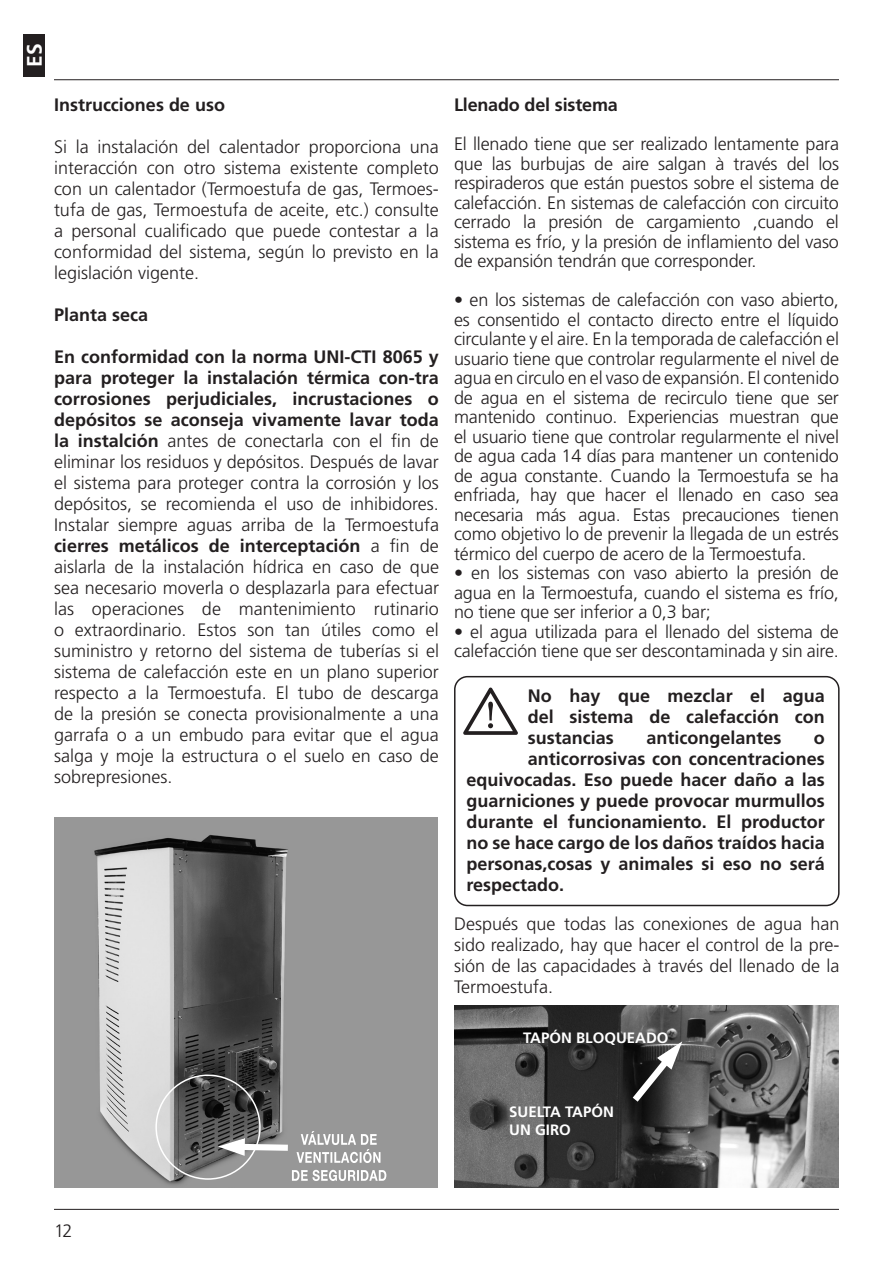
<style>
.page{position:relative;width:893px;height:1263px;background:#fff}
.page>*{position:absolute;margin:0;border:0;box-sizing:border-box;transform-origin:0 0}
.t1{font:700 21px "Frutiger LT Std";color:#fff}
.t2{font:300 18px/21px "Frutiger LT Std";letter-spacing:-.01em;color:#231f20;text-align:justify}
.t3{font:700 18px/21px "Frutiger LT Std";color:#231f20;text-align:justify}
.t4{font:700 15px "Frutiger LT Std";color:#fff}
.s1{font-weight:700}
</style>
<div class="page">
<hr style="left:54px;top:1209px;width:785px;height:1px;background:#231f20">
<hr style="left:54px;top:79px;width:785px;height:1px;background:#231f20">
<div style="left:23px;top:34px;width:22px;height:43px;background:#231f20"></div>
<img style="left:54px;top:817px;width:383px;height:370px">
<svg style="left:218px;top:1138px;width:70px;height:18px"></svg>
<div style="left:155px;top:1074px;width:106px;height:106px;border:2px solid #fff;border-radius:50%"></div>
<svg style="left:292px;top:1170px;width:94px;height:11px"></svg>
<svg style="left:297px;top:1131px;width:83px;height:32px"></svg>
<svg style="left:463px;top:687px;width:55px;height:48px"></svg>
<div style="left:454px;top:676px;width:386px;height:230px;border:2px solid #231f20;border-radius:13px"></div>
<img style="left:454px;top:1005px;width:384px;height:182px">
<svg style="left:633px;top:1041px;width:49px;height:61px"></svg>
<p class="t1" style="left:22px;top:67px;width:25px;rotate:-90deg">ES</p>
<p class="t3" style="left:54px;top:95px;width:172px">Instrucciones de uso</p>
<p class="t2" style="left:54px;top:137px;width:386px">Si la instalación del calentador proporciona una interacción con otro sistema existente completo con un calentador (Termoestufa de gas, Termoes&shy;tufa de gas, Termoestufa de aceite, etc.) consulte a personal cualificado que puede contestar a la conformidad del sistema, según lo previsto en la legislación vigente.</p>
<p class="t3" style="left:54px;top:305px;width:96px">Planta seca</p>
<p class="t2" style="left:54px;top:347px;width:386px"><span class="s1">En conformidad con la norma UNI-CTI 8065 y para proteger la instalación térmica con-tra corrosiones perjudiciales, incrustaciones o depósitos se aconseja vivamente lavar toda la instalción</span> antes de conectarla con el fin de eliminar los residuos y depósitos. Después de lavar el sistema para proteger contra la corrosión y los depósitos, se recomienda el uso de inhibidores.<br>Instalar siempre aguas arriba de la Termoestufa <span class="s1">cierres metálicos de interceptación</span> a fin de aislarla de la instalación hídrica en caso de que sea necesario moverla o desplazarla para efectuar las operaciones de mantenimiento rutinario o extraordinario. Estos son tan útiles como el suministro y retorno del sistema de tuberías si el sistema de calefacción este en un plano superior respecto a la Termoestufa. El tubo de descarga de la presión se conecta provisionalmente a una garrafa o a un embudo para evitar que el agua salga y moje la estructura o el suelo en caso de sobrepresiones.</p>
<p class="t3" style="left:454px;top:95px;width:165px">Llenado del sistema</p>
<p class="t2" style="left:454px;top:135px;width:386px;line-height:19.5px">El llenado tiene que ser realizado lentamente para que las burbujas de aire salgan à través del los respiraderos que están puestos sobre el sistema de calefacción. En sistemas de calefacción con circuito cerrado la presión de cargamiento ,cuando el sistema es frío, y la presión de inflamiento del vaso de expansión tendrán que corresponder.</p>
<p class="t2" style="left:454px;top:291px;width:386px;line-height:19.5px">• en los sistemas de calefacción con vaso abierto, es consentido el contacto directo entre el líquido circulante y el aire. En la temporada de calefacción el usuario tiene que controlar regularmente el nivel de agua en circulo en el vaso de expansión. El contenido de agua en el sistema de recirculo tiene que ser mantenido continuo. Experiencias muestran que el usuario tiene que controlar regularmente el nivel de agua cada 14 días para mantener un contenido de agua constante. Cuando la Termoestufa se ha enfriada, hay que hacer el llenado en caso sea necesaria más agua. Estas precauciones tienen como objetivo lo de prevenir la llegada de un estrés térmico del cuerpo de acero de la Termoestufa.</p>
<p class="t2" style="left:454px;top:564px;width:386px;line-height:19.5px">• en los sistemas con vaso abierto la presión de agua en la Termoestufa, cuando el sistema es frío, no tiene que ser inferior a 0,3 bar;</p>
<p class="t2" style="left:454px;top:622px;width:386px;line-height:19.5px">• el agua utilizada para el llenado del sistema de calefacción tiene que ser descontaminada y sin aire.</p>
<p class="t3" style="left:528px;top:685px;width:299px">No hay que mezclar el agua del sistema de calefacción con sustancias</p>
<p class="t3" style="left:646px;top:727px;width:137px">anticongelantes</p>
<p class="t3" style="left:814px;top:727px;width:12px">o</p>
<p class="t3" style="left:528px;top:748px;width:299px">anticorrosivas con concentraciones</p>
<p class="t3" style="left:466px;top:769px;width:360px">equivocadas. Eso puede hacer daño a las</p>
<p class="t3" style="left:466px;top:790px;width:360px">guarniciones y puede provocar murmullos</p>
<p class="t3" style="left:466px;top:811px;width:360px">durante el funcionamiento. El productor</p>
<p class="t3" style="left:466px;top:832px;width:360px">no se hace cargo de los daños traídos hacia</p>
<p class="t3" style="left:466px;top:853px;width:360px">personas,cosas y animales si eso no será</p>
<p class="t3" style="left:466px;top:874px;width:99px">respectado.</p>
<p class="t2" style="left:454px;top:914px;width:387px">Después que todas las conexiones de agua han sido realizado, hay que hacer el control de la pre&shy;sión de las capacidades à través del llenado de la Termoestufa.</p>
<p class="t4" style="left:523px;top:1029px;width:147px">TAPÓN BLOQUEADO</p>
<p class="t4" style="left:509px;top:1102px;width:106px">SUELTA TAPÓN</p>
<p class="t4" style="left:509px;top:1120px;width:63px">UN GIRO</p>
<p class="t2" style="left:54px;top:1221px;width:20px">12</p>
</div>
